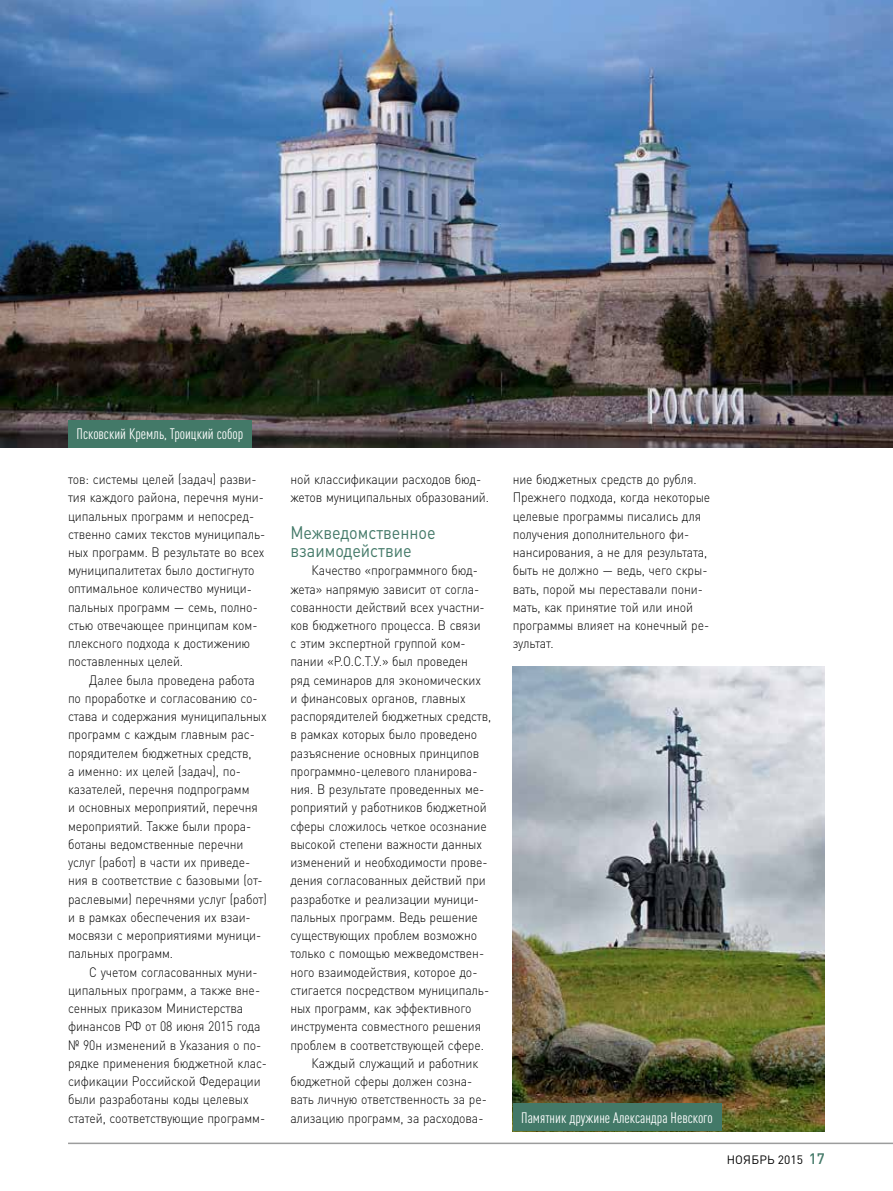
<style>
.page{position:relative;width:893px;height:1191px;background:#fff}
.page>*{position:absolute;margin:0;border:0;box-sizing:border-box;transform-origin:0 0}
.t1{font:18px/18.3px "DIN Pro";color:#437968;scale:.9 1}
.t2{font:condensed 15px "DIN Pro";color:#fff}
.t3{font:300 13.5px/18.3px "DIN Pro";letter-spacing:-.01em;color:#000;scale:.9 1}
.t4{font:12px "DIN Pro";letter-spacing:.015em;color:#000}
.s1{font-weight:500;font-size:15px;color:#437968}
</style>
<div class="page">
<hr style="left:68px;top:1142px;width:825px;height:2px;background:#9c9d9d">
<img style="left:0;top:0;width:893px;height:447px">
<img style="left:513px;top:666px;width:312px;height:465px">
<div style="left:68px;top:420px;width:184px;height:27px;background:#437968"></div>
<div style="left:513px;top:1103px;width:208px;height:28px;background:#437968"></div>
<p class="t2" style="left:77px;top:423px;width:168px">Псковский Кремль, Троицкий собор</p>
<p class="t3" style="left:68px;top:469px;width:221px">тов: системы целей (задач) разви&shy;тия каждого района, перечня муни&shy;ципальных программ и непосред&shy;ственно самих текстов муниципаль&shy;ных программ. В результате во всех муниципалитетах было достигнуто оптимальное количество муници&shy;пальных программ — семь, полно&shy;стью отвечающее принципам ком&shy;плексного подхода к достижению поставленных целей.</p>
<p class="t3" style="left:68px;top:669px;width:222px;text-indent:21px">Далее была проведена работа по проработке и согласованию со&shy;става и содержания муниципальных программ с каждым главным рас&shy;порядителем бюджетных средств,<br>а именно: их целей (задач), по&shy;казателей, перечня подпрограмм<br>и основных мероприятий, перечня мероприятий. Также были прора&shy;ботаны ведомственные перечни услуг (работ) в части их приведе&shy;ния в соответствие с базовыми (от&shy;раслевыми) перечнями услуг (работ) и в рамках обеспечения их взаи&shy;мосвязи с мероприятиями муници&shy;пальных программ.</p>
<p class="t3" style="left:68px;top:961px;width:223px;text-indent:21px">С учетом согласованных муни&shy;ципальных программ, а также вне&shy;сенных приказом Министерства финансов РФ от 08 июня 2015 года № 90н изменений в Указания о по&shy;рядке применения бюджетной клас&shy;сификации Российской Федерации были разработаны коды целевых статей, соответствующие программ-</p>
<p class="t3" style="left:290px;top:469px;width:222px">ной классификации расходов бюд&shy;жетов муниципальных образований.</p>
<h1 class="t1" style="left:290px;top:521px;width:163px">Межведомственное взаимодействие</h1>
<p class="t3" style="left:312px;top:560px;width:186px">Качество «программного бюд-</p>
<p class="t3" style="left:290px;top:578px;width:212px">жета» напрямую зависит от согла-</p>
<p class="t3" style="left:290px;top:596px;width:218px">сованности действий всех участни-</p>
<p class="t3" style="left:290px;top:615px;width:213px">ков бюджетного процесса. В связи</p>
<p class="t3" style="left:290px;top:633px;width:196px">с этим экспертной группой ком-</p>
<p class="t3" style="left:290px;top:651px;width:199px">пании «Р.О.С.Т.У.» был проведен</p>
<p class="t3" style="left:290px;top:669px;width:213px">ряд семинаров для экономических</p>
<p class="t3" style="left:290px;top:688px;width:196px">и финансовых органов, главных</p>
<p class="t3" style="left:290px;top:706px;width:225px">распорядителей бюджетных средств,</p>
<p class="t3" style="left:290px;top:724px;width:209px">в рамках которых было проведено</p>
<p class="t3" style="left:290px;top:742px;width:212px">разъяснение основных принципов</p>
<p class="t3" style="left:290px;top:760px;width:209px">программно-целевого планирова-</p>
<p class="t3" style="left:290px;top:779px;width:217px">ния. В результате проведенных ме-</p>
<p class="t3" style="left:290px;top:797px;width:220px">роприятий у работников бюджетной</p>
<p class="t3" style="left:290px;top:815px;width:220px">сферы сложилось четкое осознание</p>
<p class="t3" style="left:290px;top:833px;width:214px">высокой степени важности данных</p>
<p class="t3" style="left:290px;top:852px;width:221px">изменений и необходимости прове-</p>
<p class="t3" style="left:290px;top:870px;width:219px">дения согласованных действий при</p>
<p class="t3" style="left:290px;top:888px;width:211px">разработке и реализации муници-</p>
<p class="t3" style="left:290px;top:906px;width:210px">пальных программ. Ведь решение</p>
<p class="t3" style="left:290px;top:925px;width:209px">существующих проблем возможно</p>
<p class="t3" style="left:290px;top:943px;width:217px">только с помощью межведомствен-</p>
<p class="t3" style="left:290px;top:961px;width:209px">ного взаимодействия, которое до-</p>
<p class="t3" style="left:290px;top:979px;width:222px">стигается посредством муниципаль-</p>
<p class="t3" style="left:290px;top:998px;width:203px">ных программ, как эффективного</p>
<p class="t3" style="left:290px;top:1016px;width:213px">инструмента совместного решения</p>
<p class="t3" style="left:290px;top:1034px;width:217px">проблем в соответствующей сфере.</p>
<p class="t3" style="left:312px;top:1052px;width:187px">Каждый служащий и работник</p>
<p class="t3" style="left:290px;top:1071px;width:204px">бюджетной сферы должен созна-</p>
<p class="t3" style="left:290px;top:1089px;width:220px">вать личную ответственность за ре-</p>
<p class="t3" style="left:290px;top:1107px;width:216px">ализацию программ, за расходова-</p>
<p class="t3" style="left:513px;top:469px;width:221px">ние бюджетных средств до рубля.<br>Прежнего подхода, когда некоторые целевые программы писались для получения дополнительного фи&shy;нансирования, а не для результата, быть не должно — ведь, чего скры&shy;вать, порой мы переставали пони&shy;мать, как принятие той или иной программы влияет на конечный ре&shy;зультат.</p>
<p class="t2" style="left:521px;top:1106px;width:193px">Памятник дружине Александра Невского</p>
<p class="t4" style="left:727px;top:1150px;width:100px">НОЯБРЬ 2015 <span class="s1">17</span></p>
</div>
